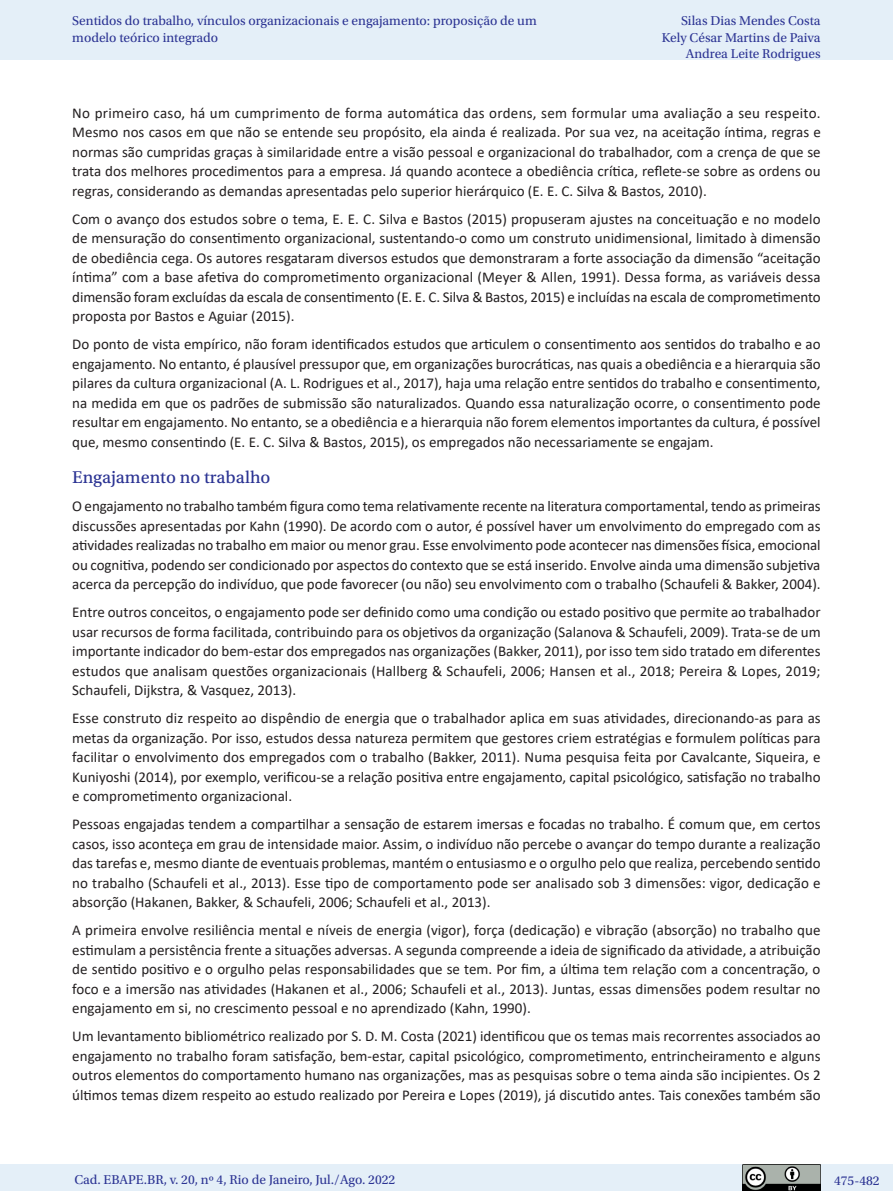
<style>
.page{position:relative;width:893px;height:1191px;background:#fff}
.page>*{position:absolute;margin:0;border:0;box-sizing:border-box;transform-origin:0 0}
._07_2_sub2{font:18px "Utopia Std Capt";color:#2b3393}
._06_0_texto{font:15px/19.5px "Calibri";color:#231f20;text-align:justify}
.t1{font:13.5px/16.5px "Utopia Std";color:#2b3393}
</style>
<div class="page">
<div style="left:0;top:0;width:893px;height:60px;background:#e4eff8"></div>
<div style="left:0;top:1164px;width:893px;height:27px;background:#e4eff8"></div>
<img style="left:743px;top:1164px;width:78px;height:27px">
<p class="t1" style="left:72px;top:13px;width:466px">Sentidos do trabalho, vínculos organizacionais e engajamento: proposição de um modelo teórico integrado</p>
<p class="t1" style="left:662px;top:13px;width:160px;text-align:right">Silas Dias Mendes Costa<br>Kely César Martins de Paiva<br>Andrea Leite Rodrigues</p>
<p class="_06_0_texto" style="left:72px;top:102px;width:750px">No primeiro caso, há um cumprimento de forma automática das ordens, sem formular uma avaliação a seu respeito.<br>Mesmo nos casos em que não se entende seu propósito, ela ainda é realizada. Por sua vez, na aceitação íntima, regras e normas são cumpridas graças à similaridade entre a visão pessoal e organizacional do trabalhador, com a crença de que se trata dos melhores procedimentos para a empresa. Já quando acontece a obediência crítica, reflete-se sobre as ordens ou regras, considerando as demandas apresentadas pelo superior hierárquico (E. E. C. Silva &amp; Bastos, 2010).</p>
<p class="_06_0_texto" style="left:72px;top:208px;width:750px">Com o avanço dos estudos sobre o tema, E. E. C. Silva e Bastos (2015) propuseram ajustes na conceituação e no modelo de mensuração do consentimento organizacional, sustentando-o como um construto unidimensional, limitado à dimensão de obediência cega. Os autores resgataram diversos estudos que demonstraram a forte associação da dimensão “aceitação íntima” com a base afetiva do comprometimento organizacional (Meyer &amp; Allen, 1991). Dessa forma, as variáveis dessa dimensão foram excluídas da escala de consentimento (E. E. C. Silva &amp; Bastos, 2015) e incluídas na escala de comprometimento proposta por Bastos e Aguiar (2015).</p>
<p class="_06_0_texto" style="left:72px;top:334px;width:750px">Do ponto de vista empírico, não foram identificados estudos que articulem o consentimento aos sentidos do trabalho e ao engajamento. No entanto, é plausível pressupor que, em organizações burocráticas, nas quais a obediência e a hierarquia são pilares da cultura organizacional (A. L. Rodrigues et al., 2017), haja uma relação entre sentidos do trabalho e consentimento, na medida em que os padrões de submissão são naturalizados. Quando essa naturalização ocorre, o consentimento pode resultar em engajamento. No entanto, se a obediência e a hierarquia não forem elementos importantes da cultura, é possível que, mesmo consentindo (E. E. C. Silva &amp; Bastos, 2015), os empregados não necessariamente se engajam.</p>
<p class="_07_2_sub2" style="left:72px;top:467px;width:200px">Engajamento no trabalho</p>
<p class="_06_0_texto" style="left:72px;top:496px;width:750px">O engajamento no trabalho também figura como tema relativamente recente na literatura comportamental, tendo as primeiras discussões apresentadas por Kahn (1990). De acordo com o autor, é possível haver um envolvimento do empregado com as atividades realizadas no trabalho em maior ou menor grau. Esse envolvimento pode acontecer nas dimensões física, emocional ou cognitiva, podendo ser condicionado por aspectos do contexto que se está inserido. Envolve ainda uma dimensão subjetiva acerca da percepção do indivíduo, que pode favorecer (ou não) seu envolvimento com o trabalho (Schaufeli &amp; Bakker, 2004).</p>
<p class="_06_0_texto" style="left:72px;top:602px;width:750px">Entre outros conceitos, o engajamento pode ser definido como uma condição ou estado positivo que permite ao trabalhador usar recursos de forma facilitada, contribuindo para os objetivos da organização (Salanova &amp; Schaufeli, 2009). Trata-se de um importante indicador do bem-estar dos empregados nas organizações (Bakker, 2011), por isso tem sido tratado em diferentes estudos que analisam questões organizacionais (Hallberg &amp; Schaufeli, 2006; Hansen et al., 2018; Pereira &amp; Lopes, 2019; Schaufeli, Dijkstra, &amp; Vasquez, 2013).</p>
<p class="_06_0_texto" style="left:72px;top:708px;width:750px">Esse construto diz respeito ao dispêndio de energia que o trabalhador aplica em suas atividades, direcionando-as para as metas da organização. Por isso, estudos dessa natureza permitem que gestores criem estratégias e formulem políticas para facilitar o envolvimento dos empregados com o trabalho (Bakker, 2011). Numa pesquisa feita por Cavalcante, Siqueira, e Kuniyoshi (2014), por exemplo, verificou-se a relação positiva entre engajamento, capital psicológico, satisfação no trabalho e comprometimento organizacional.</p>
<p class="_06_0_texto" style="left:72px;top:814px;width:750px">Pessoas engajadas tendem a compartilhar a sensação de estarem imersas e focadas no trabalho. É comum que, em certos casos, isso aconteça em grau de intensidade maior. Assim, o indivíduo não percebe o avançar do tempo durante a realização das tarefas e, mesmo diante de eventuais problemas, mantém o entusiasmo e o orgulho pelo que realiza, percebendo sentido no trabalho (Schaufeli et al., 2013). Esse tipo de comportamento pode ser analisado sob 3 dimensões: vigor, dedicação e absorção (Hakanen, Bakker, &amp; Schaufeli, 2006; Schaufeli et al., 2013).</p>
<p class="_06_0_texto" style="left:72px;top:920px;width:750px">A primeira envolve resiliência mental e níveis de energia (vigor), força (dedicação) e vibração (absorção) no trabalho que estimulam a persistência frente a situações adversas. A segunda compreende a ideia de significado da atividade, a atribuição de sentido positivo e o orgulho pelas responsabilidades que se tem. Por fim, a última tem relação com a concentração, o foco e a imersão nas atividades (Hakanen et al., 2006; Schaufeli et al., 2013). Juntas, essas dimensões podem resultar no engajamento em si, no crescimento pessoal e no aprendizado (Kahn, 1990).</p>
<p class="_06_0_texto" style="left:72px;top:1026px;width:750px">Um levantamento bibliométrico realizado por S. D. M. Costa (2021) identificou que os temas mais recorrentes associados ao engajamento no trabalho foram satisfação, bem-estar, capital psicológico, comprometimento, entrincheiramento e alguns outros elementos do comportamento humano nas organizações, mas as pesquisas sobre o tema ainda são incipientes. Os 2 últimos temas dizem respeito ao estudo realizado por Pereira e Lopes (2019), já discutido antes. Tais conexões também são</p>
<p class="t1" style="left:74px;top:1171px;width:322px">Cad. EBAPE.BR, v. 20, nº 4, Rio de Janeiro, Jul./Ago. 2022</p>
<p class="t1" style="left:834px;top:1172px;width:47px">475-482</p>
</div>
